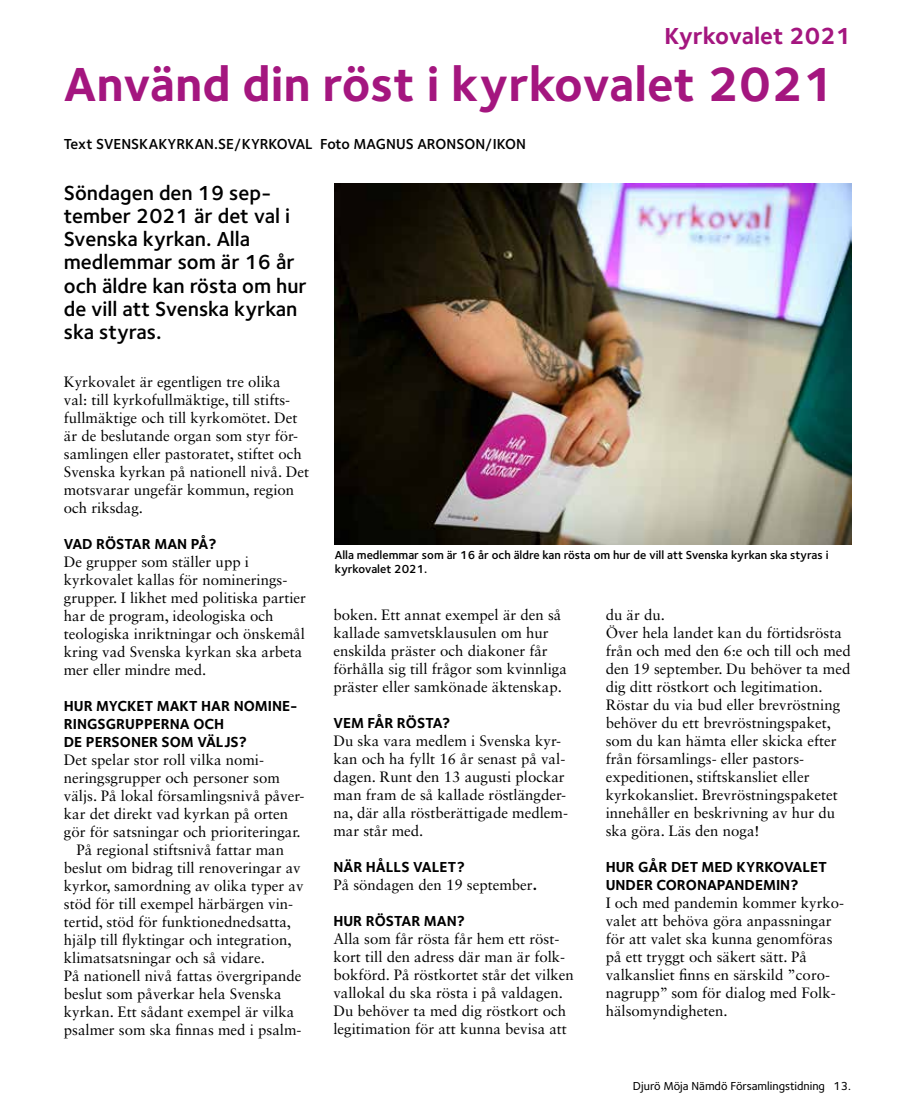
<style>
.page{position:relative;width:915px;height:1106px;background:#fff}
.page>*{position:absolute;margin:0;border:0;box-sizing:border-box;transform-origin:0 0}
.t1{font:700 49.5px "Foundry Sterling";color:#a4167f}
.t2{font:700 24px "Foundry Sterling";color:#a4167f}
.t3{font:600 21px/23.1px "Foundry Sterling";color:#000}
.t4{font:15px/18px "Sabon LT Std";color:#000}
.t5{font:700 15px/18px "Foundry Sterling";color:#000}
.t6{font:600 15px "Foundry Sterling";color:#000}
.t7{font:600 12px/13.5px "Foundry Sterling";color:#000}
.t8{font:500 12px "Foundry Sterling";color:#000}
.s1{font-family:"Foundry Sterling";font-weight:700}
</style>
<div class="page">
<img style="left:334px;top:184px;width:516px;height:360px">
<h2 class="t2" style="left:664px;top:19px;width:188px">Kyrkovalet 2021</h2>
<h1 class="t1" style="left:64px;top:49px;width:772px">Använd din röst i kyrkovalet 2021</h1>
<p class="t6" style="left:64px;top:133px;width:463px">Text SVENSKAKYRKAN.SE/KYRKOVAL Foto MAGNUS ARONSON/IKON</p>
<h3 class="t3" style="left:64px;top:181px;width:244px">Söndagen den 19 sep&shy;tember 2021 är det val i<br>Svenska kyrkan. Alla medlemmar som är 16 år och äldre kan rösta om hur de vill att Svenska kyrkan ska styras.</h3>
<p class="t4" style="left:64px;top:372px;width:247px">Kyrkovalet är egentligen tre olika<br>val: till kyrkofullmäktige, till stifts&shy;fullmäktige och till kyrkomötet. Det är de beslutande organ som styr för&shy;samlingen eller pastoratet, stiftet och Svenska kyrkan på nationell nivå. Det motsvarar ungefär kommun, region och riksdag.</p>
<p class="t5" style="left:64px;top:534px;width:154px">VAD RÖSTAR MAN PÅ?</p>
<p class="t4" style="left:64px;top:552px;width:243px">De grupper som ställer upp i kyrkovalet kallas för nominerings&shy;grupper. I likhet med politiska partier har de program, ideologiska och teologiska inriktningar och önskemål kring vad Svenska kyrkan ska arbeta mer eller mindre med.</p>
<p class="t5" style="left:64px;top:696px;width:235px">HUR MYCKET MAKT HAR NOMINE-<br>RINGSGRUPPERNA OCH<br>DE PERSONER SOM VÄLJS?</p>
<p class="t4" style="left:64px;top:750px;width:202px">Det spelar stor roll vilka nomi-</p>
<p class="t4" style="left:64px;top:768px;width:217px">neringsgrupper och personer som</p>
<p class="t4" style="left:64px;top:786px;width:242px">väljs. På lokal församlingsnivå påver-</p>
<p class="t4" style="left:64px;top:804px;width:226px">kar det direkt vad kyrkan på orten</p>
<p class="t4" style="left:64px;top:822px;width:238px">gör för satsningar och prioriteringar.</p>
<p class="t4" style="left:76px;top:840px;width:209px">På regional stiftsnivå fattar man</p>
<p class="t4" style="left:64px;top:858px;width:238px">beslut om bidrag till renoveringar av</p>
<p class="t4" style="left:64px;top:876px;width:241px">kyrkor, samordning av olika typer av</p>
<p class="t4" style="left:64px;top:894px;width:231px">stöd för till exempel härbärgen vin-</p>
<p class="t4" style="left:64px;top:912px;width:228px">tertid, stöd för funktionednedsatta,</p>
<p class="t4" style="left:64px;top:930px;width:229px">hjälp till flyktingar och integration,</p>
<p class="t4" style="left:64px;top:948px;width:202px">klimatsatsningar och så vidare.</p>
<p class="t4" style="left:64px;top:966px;width:239px">På nationell nivå fattas övergripande</p>
<p class="t4" style="left:64px;top:984px;width:219px">beslut som påverkar hela Svenska</p>
<p class="t4" style="left:64px;top:1002px;width:232px">kyrkan. Ett sådant exempel är vilka</p>
<p class="t4" style="left:64px;top:1020px;width:239px">psalmer som ska finnas med i psalm-</p>
<p class="t7" style="left:334px;top:548px;width:495px">Alla medlemmar som är 16 år och äldre kan rösta om hur de vill att Svenska kyrkan ska styras i kyrkovalet 2021.</p>
<p class="t4" style="left:605px;top:605px;width:247px">du är du.<br>Över hela landet kan du förtidsrösta från och med den 6:e och till och med den 19 september. Du behöver ta med dig ditt röstkort och legitimation.<br>Röstar du via bud eller brevröstning behöver du ett brevröstningspaket, som du kan hämta eller skicka efter från församlings- eller pastors&shy;expeditionen, stiftskansliet eller kyrkokansliet. Brevröstningspaketet innehåller en beskrivning av hur du ska göra. Läs den noga!</p>
<p class="t5" style="left:605px;top:857px;width:222px">HUR GÅR DET MED KYRKOVALET<br>UNDER CORONAPANDEMIN?</p>
<p class="t4" style="left:605px;top:893px;width:240px">I och med pandemin kommer kyrko&shy;valet att behöva göra anpassningar för att valet ska kunna genomföras på ett tryggt och säkert sätt. På valkansliet finns en särskild ”coro&shy;nagrupp” som för dialog med Folk&shy;hälsomyndigheten.</p>
<p class="t4" style="left:333px;top:605px;width:235px">boken. Ett annat exempel är den så kallade samvetsklausulen om hur enskilda präster och diakoner får förhålla sig till frågor som kvinnliga präster eller samkönade äktenskap.</p>
<p class="t5" style="left:333px;top:713px;width:118px">VEM FÅR RÖSTA?</p>
<p class="t4" style="left:333px;top:731px;width:236px">Du ska vara medlem i Svenska kyr&shy;kan och ha fyllt 16 år senast på val&shy;dagen. Runt den 13 augusti plockar man fram de så kallade röstlängder&shy;na, där alla röstberättigade medlem&shy;mar står med.</p>
<p class="t5" style="left:333px;top:857px;width:133px">NÄR HÅLLS VALET?</p>
<p class="t4" style="left:333px;top:875px;width:205px">På söndagen den 19 september<span class="s1">.</span></p>
<p class="t5" style="left:333px;top:911px;width:133px">HUR RÖSTAR MAN?</p>
<p class="t4" style="left:333px;top:929px;width:242px">Alla som får rösta får hem ett röst&shy;kort till den adress där man är folk&shy;bokförd. På röstkortet står det vilken vallokal du ska rösta i på valdagen.<br>Du behöver ta med dig röstkort och legitimation för att kunna bevisa att</p>
<p class="t8" style="left:632px;top:1077px;width:219px">Djurö Möja Nämdö Församlingstidning 13.</p>
</div>
